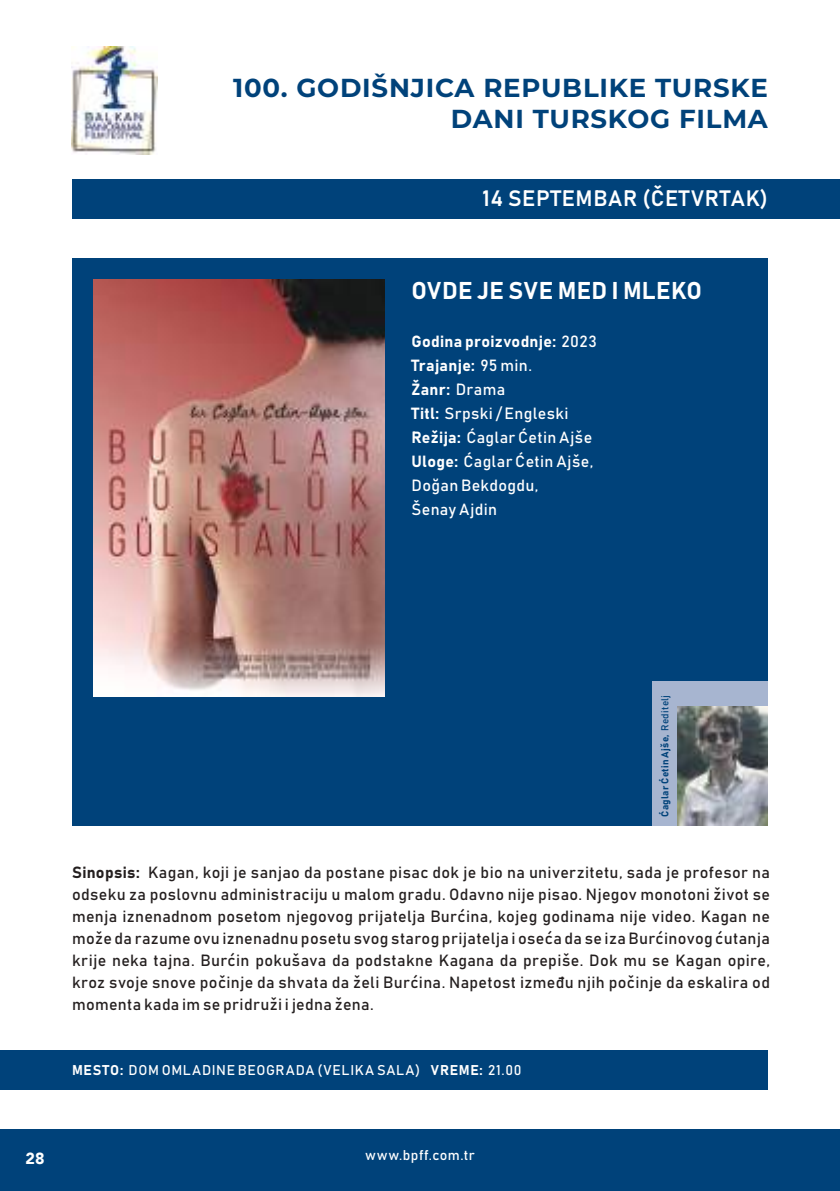
<style>
.page{position:relative;width:840px;height:1191px;background:#fff}
.page>*{position:absolute;margin:0;border:0;box-sizing:border-box;transform-origin:0 0}
.t1{font:700 26px/31.2px "Montserrat";letter-spacing:.03em;color:#00427a;text-align:right}
.t2{font:24px "Bahnschrift";letter-spacing:.015em;color:#fff}
.t3{font:22px "Bahnschrift";letter-spacing:.03em;color:#fff}
.t4{font:16px/22px "Bahnschrift";letter-spacing:.02em;color:#241f1f;text-align:justify}
.t5{font:16px/24px "Bahnschrift";letter-spacing:.02em;color:#fff}
.t6{font:900 16px "Avenir";color:#fff}
.t7{font:14px "Bahnschrift";letter-spacing:.045em;color:#fff}
.t8{font:10px "Bahnschrift";letter-spacing:.035em;color:#00427a}
</style>
<div class="page">
<img style="left:71px;top:47px;width:86px;height:107px">
<div style="left:72px;top:179px;width:767px;height:40px;background:#00427a"></div>
<div style="left:0;top:1129px;width:839px;height:62px;background:#00427a"></div>
<hr style="left:839px;top:179px;width:1px;height:40px;background:#e11c23">
<div style="left:0;top:1050px;width:767px;height:39px;background:#00427a"></div>
<div style="left:72px;top:258px;width:695px;height:567px;background:#00427a"></div>
<img style="left:93px;top:280px;width:291px;height:416px">
<div style="left:652px;top:681px;width:115px;height:144px;background:#a7b5d0"></div>
<img style="left:677px;top:706px;width:90px;height:119px">
<h1 class="t1" style="left:233px;top:71px;width:536px">100. GODIŠNJICA REPUBLIKE TURSKE<br>DANI TURSKOG FILMA</h1>
<h3 class="t3" style="left:482px;top:184px;width:287px">14 SEPTEMBAR (ČETVRTAK)</h3>
<h2 class="t2" style="left:411px;top:275px;width:292px">OVDE JE SVE MED I MLEKO</h2>
<p class="t5" style="left:411px;top:329px;width:187px">Godina proizvodnje: 2023<br>Trajanje: 95 min.<br>Žanr: Drama<br>Titl: Srpski / Engleski<br>Režija: Ćaglar Ćetin Ajše<br>Uloge: Ćaglar Ćetin Ajše,<br>Doğan Bekdogdu,<br>Šenay Ajdin</p>
<p class="t8" style="left:658px;top:817px;width:123px;rotate:-90deg">Ćaglar Ćetin Ajše, Reditelj</p>
<p class="t4" style="left:72px;top:861px;width:699px">Sinopsis: Kagan, koji je sanjao da postane pisac dok je bio na univerzitetu, sada je profesor na odseku za poslovnu administraciju u malom gradu. Odavno nije pisao. Njegov monotoni život se menja iznenadnom posetom njegovog prijatelja Burćina, kojeg godinama nije video. Kagan ne može da razume ovu iznenadnu posetu svog starog prijatelja i oseća da se iza Burćinovog ćutanja krije neka tajna. Burćin pokušava da podstakne Kagana da prepiše. Dok mu se Kagan opire, kroz svoje snove počinje da shvata da želi Burćina. Napetost između njih počinje da eskalira od momenta kada im se pridruži i jedna žena.</p>
<p class="t7" style="left:72px;top:1060px;width:451px">MESTO: DOM OMLADINE BEOGRADA (VELIKA SALA) VREME: 21.00</p>
<p class="t6" style="left:26px;top:1145px;width:20px">28</p>
<p class="t7" style="left:365px;top:1146px;width:111px">www.bpff.com.tr</p>
</div>
